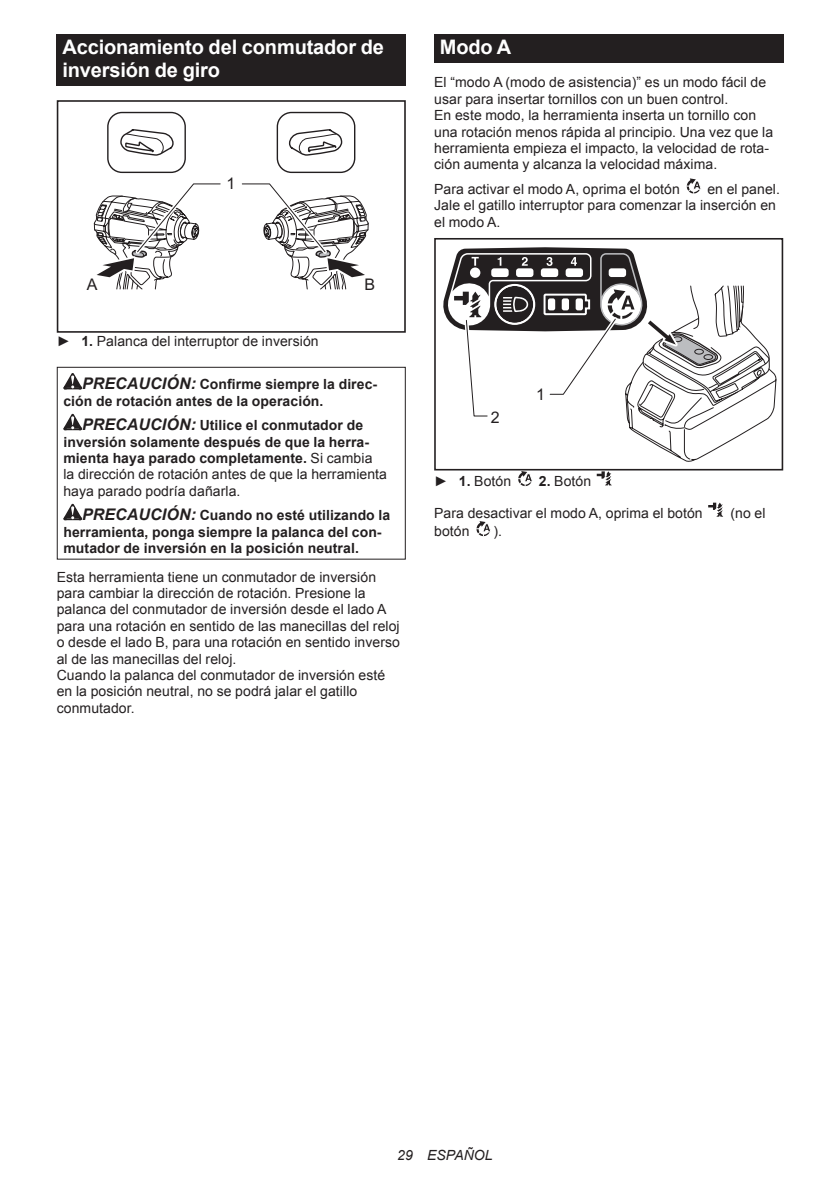
<style>
.page{position:relative;width:840px;height:1191px;background:#fff}
.page>*{position:absolute;margin:0;border:0;box-sizing:border-box;transform-origin:0 0}
.t1{font:700 20px/23.4px "Arial";letter-spacing:-.01em;color:#fff}
.t2{font:16px "Arial";color:#231f20}
.t3{font:14px/16.4px "Arial";letter-spacing:.005em;color:#231f20}
.t4{font:700 14px/16.4px "Arial";letter-spacing:.005em;color:#231f20}
.t5{font:italic 14px "Arial";letter-spacing:.005em;color:#231f20}
.s1{font-weight:700}
.s2{font-style:italic;font-size:16px}
.s3{font-weight:400}
</style>
<div class="page">
<div style="left:57px;top:34px;width:348px;height:52px;background:#231f20"></div>
<svg style="left:107px;top:111px;width:249px;height:63px"></svg>
<div style="left:57px;top:100px;width:348px;height:233px;border:2px solid #231f20"></div>
<svg style="left:93px;top:183px;width:276px;height:107px"></svg>
<svg style="left:63px;top:373px;width:19px;height:16px"></svg>
<svg style="left:63px;top:414px;width:19px;height:16px"></svg>
<svg style="left:63px;top:504px;width:19px;height:16px"></svg>
<div style="left:57px;top:367px;width:348px;height:192px;border:1px solid #231f20"></div>
<div style="left:434px;top:34px;width:348px;height:29px;background:#231f20"></div>
<svg style="left:686px;top:178px;width:15px;height:16px"></svg>
<div style="left:434px;top:238px;width:348px;height:232px;border:2px solid #231f20"></div>
<svg style="left:443px;top:247px;width:333px;height:215px"></svg>
<svg style="left:518px;top:471px;width:14px;height:15px"></svg>
<svg style="left:596px;top:471px;width:16px;height:15px"></svg>
<svg style="left:708px;top:502px;width:15px;height:15px"></svg>
<svg style="left:476px;top:521px;width:15px;height:15px"></svg>
<h1 class="t1" style="left:62px;top:36px;width:323px">Accionamiento del conmutador de inversión de giro</h1>
<p class="t2" style="left:226px;top:173px;width:10px">1</p>
<p class="t2" style="left:87px;top:274px;width:12px">A</p>
<p class="t2" style="left:364px;top:274px;width:12px">B</p>
<p class="t3" style="left:57px;top:333px;width:263px">► <span class="s1">1.</span> Palanca del interruptor de inversión</p>
<p class="t4" style="left:63px;top:377px;width:315px;text-indent:19px"><span class="s2">PRECAUCIÓN:</span> Confirme siempre la direc&shy;ción de rotación antes de la operación.</p>
<p class="t4" style="left:63px;top:417px;width:325px;text-indent:19px"><span class="s2">PRECAUCIÓN:</span> Utilice el conmutador de inversión solamente después de que la herra&shy;mienta haya parado completamente. <span class="s3">Si cambia<br>la dirección de rotación antes de que la herramienta haya parado podría dañarla.</span></p>
<p class="t4" style="left:63px;top:507px;width:328px;text-indent:19px"><span class="s2">PRECAUCIÓN:</span> Cuando no esté utilizando la herramienta, ponga siempre la palanca del con&shy;mutador de inversión en la posición neutral.</p>
<p class="t3" style="left:57px;top:569px;width:344px">Esta herramienta tiene un conmutador de inversión para cambiar la dirección de rotación. Presione la palanca del conmutador de inversión desde el lado A para una rotación en sentido de las manecillas del reloj o desde el lado B, para una rotación en sentido inverso al de las manecillas del reloj.<br>Cuando la palanca del conmutador de inversión esté en la posición neutral, no se podrá jalar el gatillo conmutador.</p>
<h1 class="t1" style="left:439px;top:36px;width:73px">Modo A</h1>
<p class="t3" style="left:434px;top:74px;width:340px">El “modo A (modo de asistencia)” es un modo fácil de usar para insertar tornillos con un buen control.<br>En este modo, la herramienta inserta un tornillo con una rotación menos rápida al principio. Una vez que la herramienta empieza el impacto, la velocidad de rota&shy;ción aumenta y alcanza la velocidad máxima.</p>
<p class="t3" style="left:434px;top:181px;width:247px">Para activar el modo A, oprima el botón</p>
<p class="t3" style="left:434px;top:181px;width:347px;text-indent:273px">en el panel.<br>Jale el gatillo interruptor para comenzar la inserción en el modo A.</p>
<p class="t2" style="left:490px;top:406px;width:10px">2</p>
<p class="t2" style="left:535px;top:384px;width:10px">1</p>
<p class="t3" style="left:434px;top:473px;width:78px">► <span class="s1">1.</span> Botón</p>
<p class="t3" style="left:538px;top:473px;width:54px"><span class="s1">2.</span> Botón</p>
<p class="t3" style="left:434px;top:505px;width:270px">Para desactivar el modo A, oprima el botón</p>
<p class="t3" style="left:730px;top:505px;width:37px">(no el</p>
<p class="t3" style="left:434px;top:523px;width:37px">botón</p>
<p class="t3" style="left:493px;top:523px;width:10px">).</p>
<p class="t5" style="left:397px;top:1146px;width:97px">29 ESPAÑOL</p>
</div>
